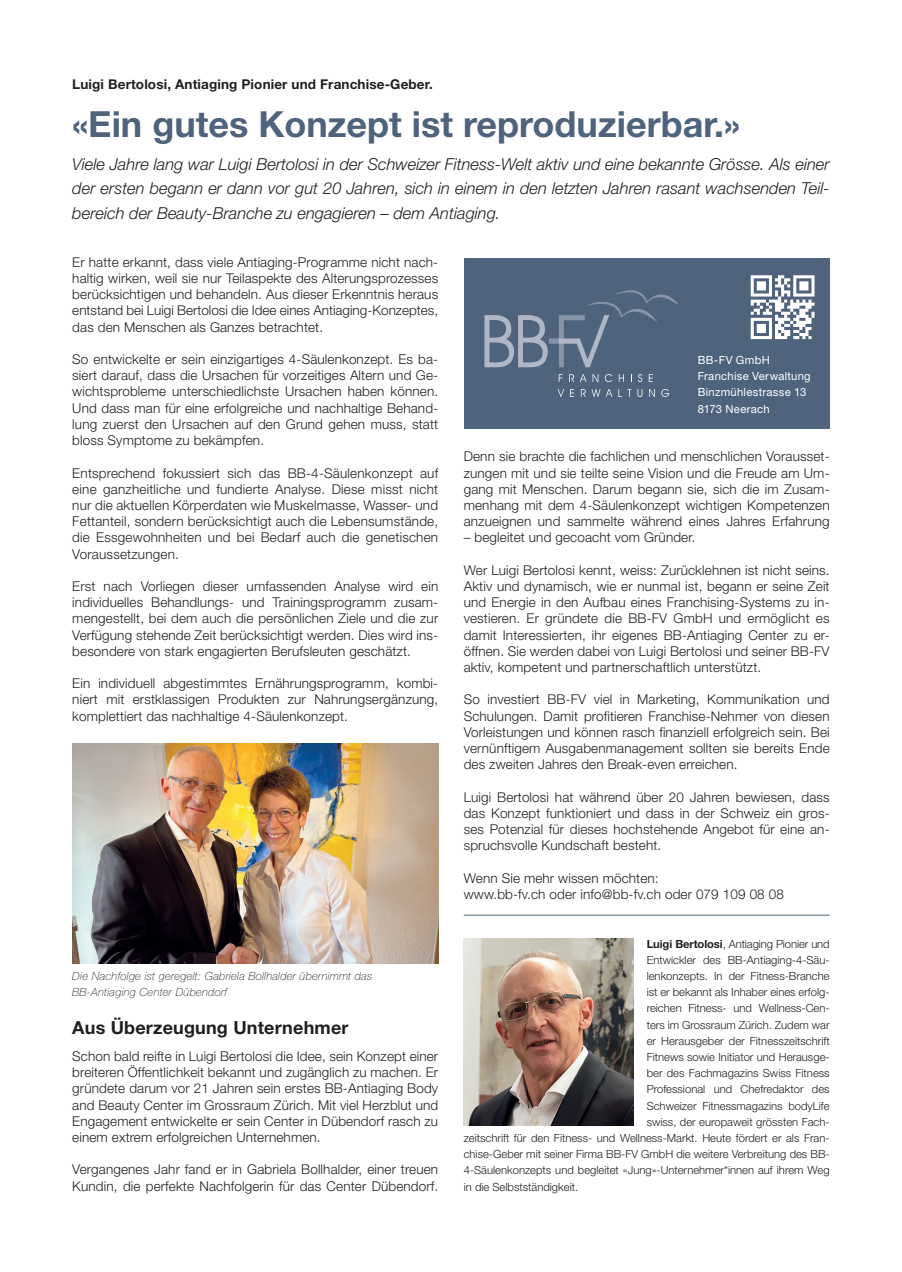
<style>
.page{position:relative;width:902px;height:1272px;background:#fff}
.page>*{position:absolute;margin:0;border:0;box-sizing:border-box;transform-origin:0 0}
.t1{font:700 36px "Helvetica Neue";color:#4f637d}
.t2{font:700 18px "Helvetica Neue";letter-spacing:.01em;color:#231f20}
.t3{font:italic 300 16.5px/24.8px "Helvetica Neue";color:#231f20;text-align:justify}
.t4{font:300 13.5px/16.2px "Helvetica Neue";letter-spacing:.01em;color:#231f20;text-align:justify}
.t5{font:700 13.5px "Helvetica Neue";letter-spacing:.01em;color:#231f20}
.t6{font:300 11.25px "Helvetica Neue";color:#231f20}
.t7{font:italic 100 11.25px "Helvetica Neue";letter-spacing:.02em;color:#231f20}
.t8{font:11.25px "Helvetica Neue";letter-spacing:.025em;color:#fff}
.s1{font-weight:700}
</style>
<div class="page">
<div style="left:463px;top:258px;width:366px;height:171px;background:#4f637d"></div>
<svg style="left:558px;top:374px;width:4px;height:8px"></svg>
<svg style="left:569px;top:374px;width:17px;height:8px"></svg>
<svg style="left:592px;top:374px;width:6px;height:8px"></svg>
<svg style="left:604px;top:374px;width:8px;height:8px"></svg>
<svg style="left:618px;top:374px;width:6px;height:8px"></svg>
<svg style="left:638px;top:374px;width:4px;height:8px"></svg>
<svg style="left:648px;top:374px;width:4px;height:8px"></svg>
<svg style="left:557px;top:389px;width:7px;height:8px"></svg>
<svg style="left:570px;top:389px;width:4px;height:8px"></svg>
<svg style="left:580px;top:389px;width:5px;height:8px"></svg>
<svg style="left:591px;top:389px;width:21px;height:8px"></svg>
<svg style="left:618px;top:389px;width:3px;height:8px"></svg>
<svg style="left:637px;top:389px;width:5px;height:8px"></svg>
<svg style="left:649px;top:389px;width:5px;height:8px"></svg>
<svg style="left:661px;top:389px;width:8px;height:8px"></svg>
<svg style="left:484px;top:290px;width:194px;height:77px"></svg>
<img style="left:463px;top:938px;width:171px;height:187px">
<img style="left:72px;top:743px;width:366px;height:220px">
<hr style="left:463px;top:914px;width:366px;height:1px;background:#4f637d">
<svg style="left:750px;top:275px;width:64px;height:64px"></svg>
<p class="t5" style="left:72px;top:75px;width:362px">Luigi Bertolosi, Antiaging Pionier und Franchise-Geber.</p>
<p class="t1" style="left:72px;top:102px;width:669px">«Ein gutes Konzept ist reproduzierbar.»</p>
<p class="t3" style="left:72px;top:151px;width:758px">Viele Jahre lang war Luigi Bertolosi in der Schweizer Fitness-Welt aktiv und eine bekannte Grösse. Als einer der ersten begann er dann vor gut 20 Jahren, sich in einem in den letzten Jahren rasant wachsenden Teil&shy;bereich der Beauty-Branche zu engagieren – dem Antiaging.</p>
<p class="t4" style="left:72px;top:254px;width:367px">Er hatte erkannt, dass viele Antiaging-Programme nicht nach&shy;haltig wirken, weil sie nur Teilaspekte des Alterungsprozesses berücksichtigen und behandeln. Aus dieser Erkenntnis heraus entstand bei Luigi Bertolosi die Idee eines Antiaging-Konzeptes, das den Menschen als Ganzes betrachtet.</p>
<p class="t4" style="left:72px;top:351px;width:367px">So entwickelte er sein einzigartiges 4-Säulenkonzept. Es ba&shy;siert darauf, dass die Ursachen für vorzeitiges Altern und Ge&shy;wichtsprobleme unterschiedlichste Ursachen haben können.<br>Und dass man für eine erfolgreiche und nachhaltige Behand&shy;lung zuerst den Ursachen auf den Grund gehen muss, statt bloss Symptome zu bekämpfen.</p>
<p class="t4" style="left:72px;top:464px;width:367px">Entsprechend fokussiert sich das BB-4-Säulenkonzept auf eine ganzheitliche und fundierte Analyse. Diese misst nicht nur die aktuellen Körperdaten wie Muskelmasse, Wasser- und Fettanteil, sondern berücksichtigt auch die Lebensumstände, die Essgewohnheiten und bei Bedarf auch die genetischen Voraussetzungen.</p>
<p class="t4" style="left:72px;top:578px;width:367px">Erst nach Vorliegen dieser umfassenden Analyse wird ein individuelles Behandlungs- und Trainingsprogramm zusam&shy;mengestellt, bei dem auch die persönlichen Ziele und die zur Verfügung stehende Zeit berücksichtigt werden. Dies wird ins&shy;besondere von stark engagierten Berufsleuten geschätzt.</p>
<p class="t4" style="left:72px;top:675px;width:367px">Ein individuell abgestimmtes Ernährungsprogramm, kombi&shy;niert mit erstklassigen Produkten zur Nahrungsergänzung, komplettiert das nachhaltige 4-Säulenkonzept.</p>
<p class="t7" style="left:72px;top:969px;width:301px">Die Nachfolge ist geregelt: Gabriela Bollhalder übernimmt das</p>
<p class="t7" style="left:72px;top:985px;width:156px">BB-Antiaging Center Dübendorf</p>
<p class="t2" style="left:72px;top:1016px;width:278px">Aus Überzeugung Unternehmer</p>
<p class="t4" style="left:72px;top:1047px;width:367px">Schon bald reifte in Luigi Bertolosi die Idee, sein Konzept einer breiteren Öffentlichkeit bekannt und zugänglich zu machen. Er gründete darum vor 21 Jahren sein erstes BB-Antiaging Body and Beauty Center im Grossraum Zürich. Mit viel Herzblut und Engagement entwickelte er sein Center in Dübendorf rasch zu einem extrem erfolgreichen Unternehmen.</p>
<p class="t4" style="left:72px;top:1161px;width:367px">Vergangenes Jahr fand er in Gabriela Bollhalder, einer treuen<br>Kundin, die perfekte Nachfolgerin für das Center Dübendorf.</p>
<p class="t8" style="left:697px;top:353px;width:74px">BB-FV GmbH</p>
<p class="t8" style="left:697px;top:369px;width:114px">Franchise Verwaltung</p>
<p class="t8" style="left:697px;top:386px;width:110px">Binzmühlestrasse 13</p>
<p class="t8" style="left:697px;top:402px;width:73px">8173 Neerach</p>
<p class="t4" style="left:463px;top:448px;width:367px">Denn sie brachte die fachlichen und menschlichen Vorausset&shy;zungen mit und sie teilte seine Vision und die Freude am Um&shy;gang mit Menschen. Darum begann sie, sich die im Zusam&shy;menhang mit dem 4-Säulenkonzept wichtigen Kompetenzen anzueignen und sammelte während eines Jahres Erfahrung</p>
<p class="t4" style="left:463px;top:529px;width:233px">– begleitet und gecoacht vom Gründer.</p>
<p class="t4" style="left:463px;top:561px;width:367px">Wer Luigi Bertolosi kennt, weiss: Zurücklehnen ist nicht seins.<br>Aktiv und dynamisch, wie er nunmal ist, begann er seine Zeit und Energie in den Aufbau eines Franchising-Systems zu in&shy;vestieren. Er gründete die BB-FV GmbH und ermöglicht es damit Interessierten, ihr eigenes BB-Antiaging Center zu er&shy;öffnen. Sie werden dabei von Luigi Bertolosi und seiner BB-FV aktiv, kompetent und partnerschaftlich unterstützt.</p>
<p class="t4" style="left:463px;top:691px;width:367px">So investiert BB-FV viel in Marketing, Kommunikation und Schulungen. Damit profitieren Franchise-Nehmer von diesen Vorleistungen und können rasch finanziell erfolgreich sein. Bei vernünftigem Ausgabenmanagement sollten sie bereits Ende des zweiten Jahres den Break-even erreichen.</p>
<p class="t4" style="left:463px;top:788px;width:367px">Luigi Bertolosi hat während über 20 Jahren bewiesen, dass das Konzept funktioniert und dass in der Schweiz ein gros&shy;ses Potenzial für dieses hochstehende Angebot für eine an&shy;spruchsvolle Kundschaft besteht.</p>
<p class="t4" style="left:463px;top:869px;width:196px">Wenn Sie mehr wissen möchten:</p>
<p class="t4" style="left:463px;top:885px;width:322px">www.bb-fv.ch oder info@bb-fv.ch oder 079 109 08 08</p>
<p class="t6" style="left:646px;top:936px;width:184px"><span class="s1">Luigi Bertolosi</span>, Antiaging Pionier und</p>
<p class="t6" style="left:646px;top:952px;width:184px">Entwickler des BB-Antiaging-4-Säu-</p>
<p class="t6" style="left:646px;top:969px;width:184px">lenkonzepts. In der Fitness-Branche</p>
<p class="t6" style="left:646px;top:985px;width:184px">ist er bekannt als Inhaber eines erfolg-</p>
<p class="t6" style="left:646px;top:1001px;width:184px">reichen Fitness- und Wellness-Cen-</p>
<p class="t6" style="left:646px;top:1017px;width:184px">ters im Grossraum Zürich. Zudem war</p>
<p class="t6" style="left:646px;top:1033px;width:184px">er Herausgeber der Fitnesszeitschrift</p>
<p class="t6" style="left:646px;top:1050px;width:184px">Fitnews sowie Initiator und Herausge-</p>
<p class="t6" style="left:646px;top:1066px;width:184px">ber des Fachmagazins Swiss Fitness</p>
<p class="t6" style="left:646px;top:1082px;width:184px">Professional und Chefredaktor des</p>
<p class="t6" style="left:646px;top:1098px;width:184px">Schweizer Fitnessmagazins bodyLife</p>
<p class="t6" style="left:646px;top:1114px;width:184px">swiss, der europaweit grössten Fach-</p>
<p class="t6" style="left:463px;top:1131px;width:367px">zeitschrift für den Fitness- und Wellness-Markt. Heute fördert er als Fran-</p>
<p class="t6" style="left:463px;top:1147px;width:367px">chise-Geber mit seiner Firma BB-FV GmbH die weitere Verbreitung des BB-</p>
<p class="t6" style="left:463px;top:1163px;width:367px">4-Säulenkonzepts und begleitet «Jung»-Unternehmer*innen auf ihrem Weg</p>
<p class="t6" style="left:463px;top:1179px;width:116px">in die Selbstständigkeit.</p>
</div>
